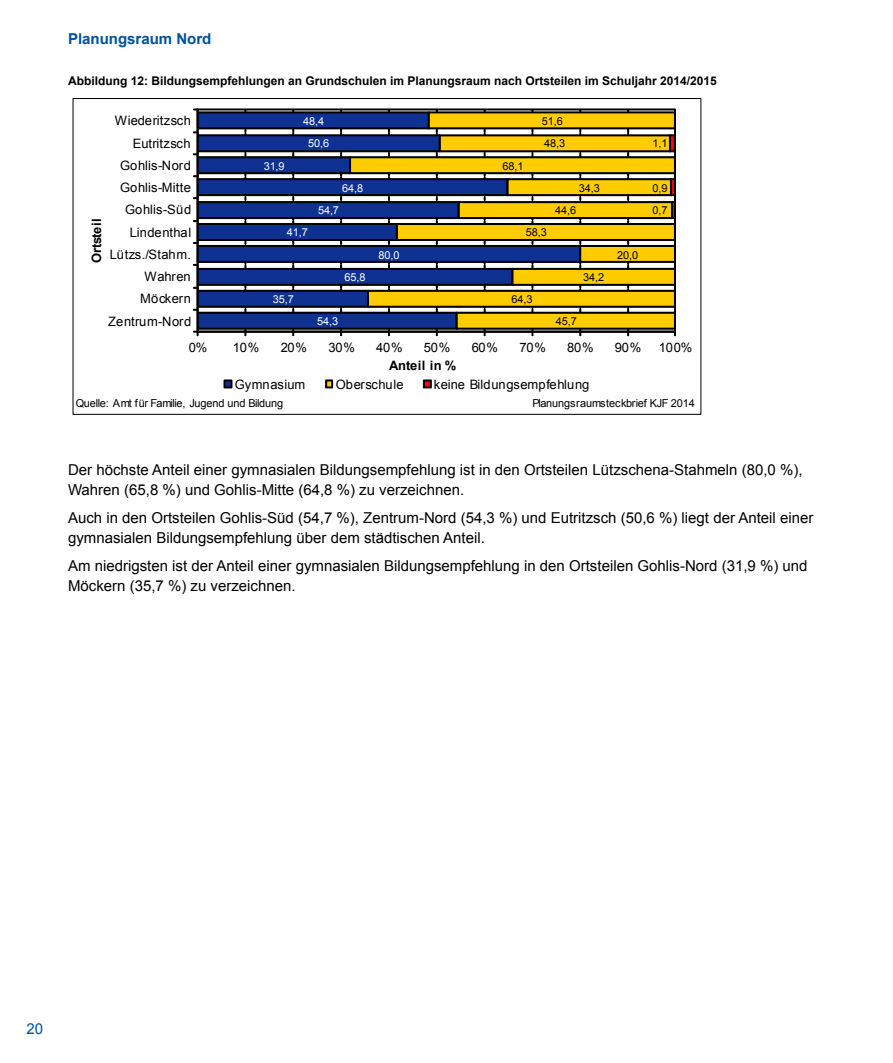
<style>
.page{position:relative;width:893px;height:1063px;background:#fff}
.page>*{position:absolute;margin:0;border:0;box-sizing:border-box;transform-origin:0 0}
.t1{font:15px/19.5px "Arial";color:#000}
.t2{font:700 15px "Arial";color:#00519e}
.t3{font:15px "Arial";color:#00519e}
.t4{font:12.9px "Arial";letter-spacing:.01em;color:#000}
.t5{font:12.9px "Arial";letter-spacing:.03em;color:#000}
.t6{font:700 12.9px "Arial";letter-spacing:.015em;color:#000}
.t7{font:700 12.9px "Arial";letter-spacing:-.005em;color:#000}
.t8{font:700 12px "Arial";color:#000}
.t9{font:10.95px "Arial";letter-spacing:-.01em;color:#000}
.t10{font:10.95px "Arial";letter-spacing:-.01em;color:#fff}
</style>
<div class="page">
<svg style="left:193px;top:108px;width:483px;height:228px;background:#7c785d"></svg>
<svg style="left:223px;top:379px;width:10px;height:10px"></svg>
<svg style="left:325px;top:379px;width:9px;height:10px"></svg>
<svg style="left:422px;top:379px;width:10px;height:10px"></svg>
<p class="t2" style="left:68px;top:28px;width:145px">Planungsraum Nord</p>
<p class="t8" style="left:68px;top:73px;width:650px">Abbildung 12: Bildungsempfehlungen an Grundschulen im Planungsraum nach Ortsteilen im Schuljahr 2014/2015</p>
<p class="t4" style="left:115px;top:112px;width:77px">Wiederitzsch</p>
<p class="t10" style="left:303px;top:114px;width:23px">48,4</p>
<p class="t9" style="left:542px;top:114px;width:23px">51,6</p>
<p class="t4" style="left:133px;top:135px;width:60px">Eutritzsch</p>
<p class="t10" style="left:308px;top:136px;width:23px">50,6</p>
<p class="t9" style="left:544px;top:136px;width:23px">48,3</p>
<p class="t9" style="left:653px;top:136px;width:17px">1,1</p>
<p class="t4" style="left:120px;top:157px;width:72px">Gohlis-Nord</p>
<p class="t10" style="left:264px;top:159px;width:23px">31,9</p>
<p class="t9" style="left:502px;top:159px;width:23px">68,1</p>
<p class="t4" style="left:120px;top:179px;width:72px">Gohlis-Mitte</p>
<p class="t10" style="left:342px;top:181px;width:23px">64,8</p>
<p class="t9" style="left:579px;top:181px;width:23px">34,3</p>
<p class="t9" style="left:653px;top:181px;width:17px">0,9</p>
<p class="t4" style="left:125px;top:201px;width:67px">Gohlis-Süd</p>
<p class="t10" style="left:318px;top:203px;width:23px">54,7</p>
<p class="t9" style="left:555px;top:203px;width:23px">44,6</p>
<p class="t9" style="left:653px;top:203px;width:17px">0,7</p>
<p class="t7" style="left:88px;top:263px;width:46px;rotate:-90deg">Ortsteil</p>
<p class="t4" style="left:130px;top:224px;width:63px">Lindenthal</p>
<p class="t4" style="left:110px;top:246px;width:83px">Lützs./Stahm.</p>
<p class="t10" style="left:287px;top:225px;width:23px">41,7</p>
<p class="t10" style="left:378px;top:248px;width:23px">80,0</p>
<p class="t9" style="left:526px;top:225px;width:23px">58,3</p>
<p class="t9" style="left:617px;top:248px;width:23px">20,0</p>
<p class="t4" style="left:144px;top:268px;width:48px">Wahren</p>
<p class="t10" style="left:345px;top:270px;width:23px">65,8</p>
<p class="t9" style="left:583px;top:270px;width:23px">34,2</p>
<p class="t4" style="left:140px;top:290px;width:53px">Möckern</p>
<p class="t10" style="left:273px;top:292px;width:23px">35,7</p>
<p class="t9" style="left:511px;top:292px;width:23px">64,3</p>
<p class="t5" style="left:108px;top:313px;width:84px">Zentrum-Nord</p>
<p class="t10" style="left:317px;top:314px;width:23px">54,3</p>
<p class="t9" style="left:556px;top:314px;width:23px">45,7</p>
<p class="t4" style="left:189px;top:339px;width:20px">0%</p>
<p class="t4" style="left:233px;top:339px;width:28px">10%</p>
<p class="t4" style="left:281px;top:339px;width:28px">20%</p>
<p class="t4" style="left:328px;top:339px;width:28px">30%</p>
<p class="t4" style="left:376px;top:339px;width:28px">40%</p>
<p class="t4" style="left:424px;top:339px;width:28px">50%</p>
<p class="t4" style="left:472px;top:339px;width:28px">60%</p>
<p class="t4" style="left:519px;top:339px;width:28px">70%</p>
<p class="t4" style="left:567px;top:339px;width:28px">80%</p>
<p class="t4" style="left:615px;top:339px;width:28px">90%</p>
<p class="t4" style="left:659px;top:339px;width:35px">100%</p>
<p class="t6" style="left:389px;top:357px;width:69px">Anteil in %</p>
<p class="t4" style="left:235px;top:376px;width:72px">Gymnasium</p>
<p class="t4" style="left:336px;top:376px;width:69px">Oberschule</p>
<p class="t4" style="left:434px;top:376px;width:157px">keine Bildungsempfehlung</p>
<p class="t9" style="left:76px;top:396px;width:209px">Quelle: Amt für Familie, Jugend und Bildung</p>
<p class="t9" style="left:532px;top:396px;width:164px">Planungsraumsteckbrief KJF 2014</p>
<p class="t1" style="left:68px;top:460px;width:736px">Der höchste Anteil einer gymnasialen Bildungsempfehlung ist in den Ortsteilen Lützschena-Stahmeln (80,0 %),<br>Wahren (65,8 %) und Gohlis-Mitte (64,8 %) zu verzeichnen.</p>
<p class="t1" style="left:68px;top:508px;width:747px">Auch in den Ortsteilen Gohlis-Süd (54,7 %), Zentrum-Nord (54,3 %) und Eutritzsch (50,6 %) liegt der Anteil einer gymnasialen Bildungsempfehlung über dem städtischen Anteil.</p>
<p class="t1" style="left:68px;top:556px;width:741px">Am niedrigsten ist der Anteil einer gymnasialen Bildungsempfehlung in den Ortsteilen Gohlis-Nord (31,9 %) und<br>Möckern (35,7 %) zu verzeichnen.</p>
<p class="t3" style="left:26px;top:1019px;width:18px">20</p>
</div>
